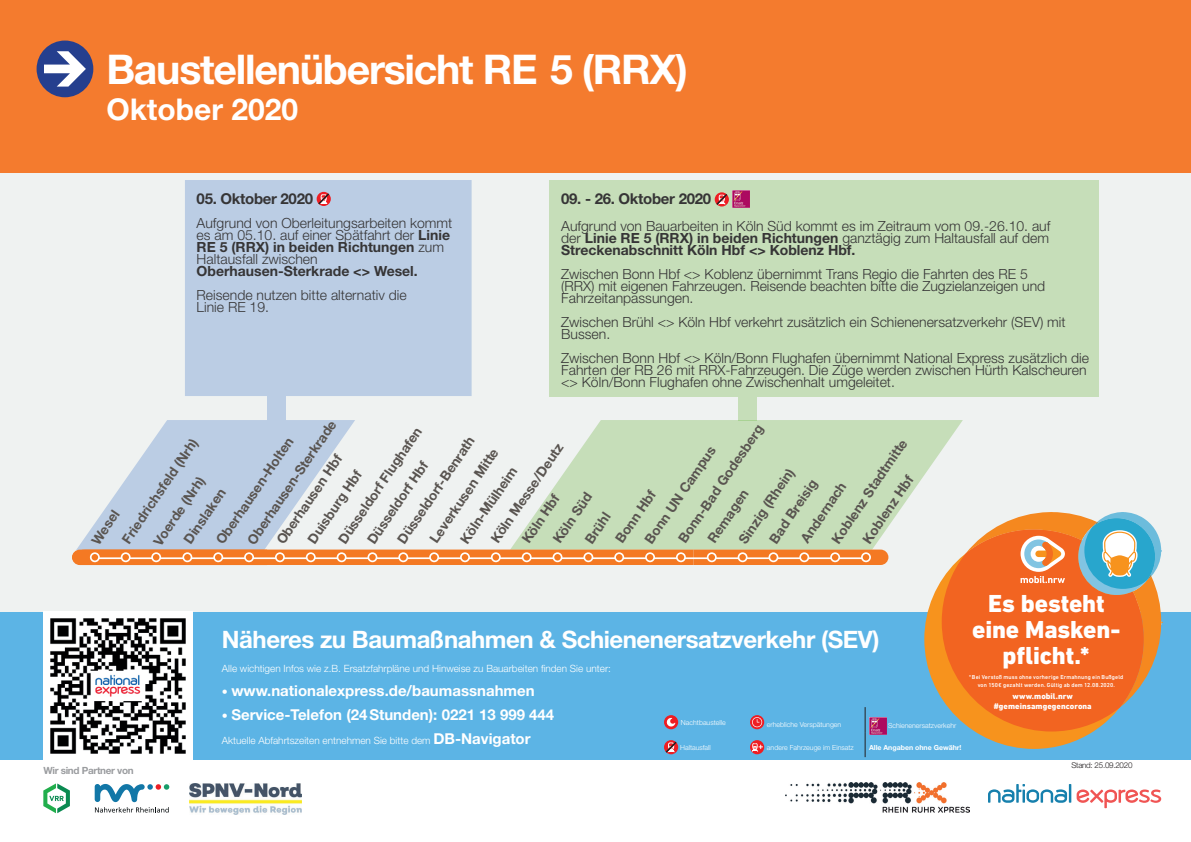
<style>
.page{position:relative;width:1191px;height:842px;background:#fff}
.page>*{position:absolute;margin:0;border:0;box-sizing:border-box;transform-origin:0 0}
.t1{font:700 41px "Helvetica Neue LT Std";letter-spacing:-.03em;color:#fff}
.t2{font:700 30px "Helvetica Neue LT Std";color:#fff}
.t3{font:800 25.1px/25.9px "DIN Next LT Pro";letter-spacing:-.005em;color:#fff;text-align:center}
.t4{font:700 24px "Helvetica Neue LT Std";letter-spacing:-.02em;color:#fff}
.t5{font:700 15px "Helvetica Neue LT Std";color:#fff}
.t6{font:700 15px "Helvetica Neue LT Std";letter-spacing:-.02em;color:#363536}
.t7{font:300 14px/12px "Helvetica Neue LT Std";color:#363536}
.t8{font:700 14px "Helvetica Neue LT Std";color:#363536}
.t9{font:700 13.5px/24.1px "Helvetica Neue LT Std";color:#595450}
.t10{font:300 10px "Helvetica Neue LT Std";color:#fff}
.t11{font:700 9.9px "Helvetica Neue LT Std";letter-spacing:-.03em;color:#9a9c9f}
.t12{font:800 8.4px/10px "DIN Next LT Pro";letter-spacing:.005em;color:#fff;text-align:center}
.t13{font:300 8px "Helvetica Neue LT Std";letter-spacing:-.03em;color:#231f20}
.t14{font:300 7px "Helvetica Neue LT Std";color:#fff}
.t15{font:700 7px "Helvetica Neue LT Std";color:#fff}
.t16{font:500 5.8px/7.5px "DIN Next LT Pro";letter-spacing:.02em;color:#fff;text-align:center}
.s1{font-weight:700}
.s2{font-size:12px}
.s3{font-weight:700;font-size:15px}
</style>
<div class="page">
<div style="left:0;top:0;width:1191px;height:759px;background:#eff2f1"></div>
<svg style="left:888px;top:420px;width:75px;height:107px"></svg>
<div style="left:0;top:612px;width:1191px;height:147px;background:#5cb4e5"></div>
<svg style="left:43px;top:783px;width:27px;height:30px"></svg>
<svg style="left:988px;top:784px;width:173px;height:24px"></svg>
<svg style="left:95px;top:784px;width:74px;height:28px"></svg>
<img style="left:785px;top:783px;width:184px;height:29px">
<div style="left:0;top:0;width:1191px;height:173px;background:#f47b2e"></div>
<svg style="left:37px;top:40px;width:57px;height:57px"></svg>
<svg style="left:72px;top:420px;width:816px;height:145px"></svg>
<img style="left:189px;top:783px;width:112px;height:31px">
<img style="left:43px;top:612px;width:149px;height:147px">
<div style="left:185px;top:180px;width:286px;height:216px;background:#bbcde4"></div>
<svg style="left:317px;top:192px;width:14px;height:13px"></svg>
<div style="left:267px;top:396px;width:18px;height:24px;background:#bbcde4"></div>
<svg style="left:865px;top:707px;width:1px;height:50px"></svg>
<div style="left:664px;top:715px;width:14px;height:14px;background:#ee1d23;border-radius:50%"></div>
<svg style="left:666px;top:718px;width:9px;height:9px"></svg>
<svg style="left:750px;top:715px;width:14px;height:14px"></svg>
<svg style="left:752px;top:717px;width:10px;height:10px"></svg>
<img style="left:869px;top:717px;width:17px;height:17px">
<svg style="left:664px;top:740px;width:14px;height:14px"></svg>
<div style="left:750px;top:740px;width:14px;height:14px;background:#ee1d23;border-radius:50%"></div>
<svg style="left:752px;top:743px;width:10px;height:9px"></svg>
<div style="left:549px;top:180px;width:549px;height:216px;background:#c6deb9"></div>
<svg style="left:714px;top:192px;width:14px;height:14px"></svg>
<img style="left:732px;top:191px;width:17px;height:17px">
<div style="left:738px;top:396px;width:18px;height:24px;background:#c6deb9"></div>
<svg style="left:924px;top:581px;width:170px;height:168px"></svg>
<svg style="left:941px;top:554px;width:180px;height:177px;background:#e47f3a"></svg>
<svg style="left:965px;top:512px;width:198px;height:195px;background:#dc7f4b"></svg>
<h1 class="t1" style="left:106px;top:44px;width:583px">Baustellenübersicht RE 5 (RRX)</h1>
<h2 class="t2" style="left:106px;top:91px;width:193px">Oktober 2020</h2>
<p class="t6" style="left:197px;top:189px;width:118px">05. Oktober 2020</p>
<p class="t7" style="left:197px;top:217px;width:257px">Aufgrund von Oberleitungsarbeiten kommt es am 05.10. auf einer Spätfahrt der <span class="s1">Linie RE 5 (RRX) in beiden Richtungen</span> zum Haltausfall zwischen</p>
<p class="t8" style="left:197px;top:262px;width:223px">Oberhausen-Sterkrade &lt;&gt; Wesel.</p>
<p class="t7" style="left:197px;top:289px;width:212px">Reisende nutzen bitte alternativ die<br>Linie RE 19.</p>
<p class="t6" style="left:561px;top:189px;width:151px">09. - 26. Oktober 2020</p>
<p class="t7" style="left:561px;top:219px;width:491px;text-align:justify">Aufgrund von Bauarbeiten in Köln Süd kommt es im Zeitraum vom 09.-26.10. auf der <span class="s1">Linie RE 5 (RRX) in beiden Richtungen</span> ganztägig zum Haltausfall auf dem <span class="s1">Streckenabschnitt Köln Hbf &lt;&gt; Koblenz Hbf.</span></p>
<p class="t7" style="left:561px;top:267px;width:485px">Zwischen Bonn Hbf &lt;&gt; Koblenz übernimmt Trans Regio die Fahrten des RE 5 (RRX) mit eigenen Fahrzeugen. Reisende beachten bitte die Zugzielanzeigen und<br>Fahrzeitanpassungen.</p>
<p class="t7" style="left:561px;top:315px;width:506px">Zwischen Brühl &lt;&gt; Köln Hbf verkehrt zusätzlich ein Schienenersatzverkehr (SEV) mit<br>Bussen.</p>
<p class="t7" style="left:561px;top:351px;width:529px">Zwischen Bonn Hbf &lt;&gt; Köln/Bonn Flughafen übernimmt National Express zusätzlich die<br>Fahrten der RB 26 mit RRX-Fahrzeugen. Die Züge werden zwischen Hürth Kalscheuren &lt;&gt; Köln/Bonn Flughafen ohne Zwischenhalt umgeleitet.</p>
<p class="t9" style="left:250px;top:522px;width:132px;text-indent:-16px;rotate:-56deg">Oberhausen-Sterkrade<br>Oberhausen Hbf</p>
<p class="t9" style="left:680px;top:521px;width:125px;text-indent:-16px;rotate:-56deg">Bonn-Bad Godesberg<br>Remagen</p>
<p class="t9" style="left:331px;top:535px;width:139px;rotate:-56deg">Düsseldorf Flughafen</p>
<p class="t9" style="left:390px;top:535px;width:128px;rotate:-56deg">Düsseldorf-Benrath</p>
<p class="t9" style="left:123px;top:521px;width:109px;line-height:27.1px;text-indent:-16px;rotate:-56deg">Friedrichsfeld (Nrh)<br>Voerde (Nrh)</p>
<p class="t9" style="left:209px;top:536px;width:128px;rotate:-56deg">Oberhausen-Holten</p>
<p class="t9" style="left:825px;top:535px;width:125px;rotate:-56deg">Koblenz Stadtmitte</p>
<p class="t9" style="left:484px;top:535px;width:119px;rotate:-56deg">Köln Messe/Deutz</p>
<p class="t9" style="left:617px;top:521px;width:116px;line-height:24.7px;text-indent:-16px;rotate:-56deg">Bonn Hbf<br>Bonn UN Campus</p>
<p class="t9" style="left:423px;top:535px;width:112px;rotate:-56deg">Leverkusen Mitte</p>
<p class="t9" style="left:360px;top:535px;width:98px;rotate:-56deg">Düsseldorf Hbf</p>
<p class="t9" style="left:732px;top:535px;width:89px;rotate:-56deg">Sinzig (Rhein)</p>
<p class="t9" style="left:301px;top:535px;width:87px;rotate:-56deg">Duisburg Hbf</p>
<p class="t9" style="left:453px;top:535px;width:91px;rotate:-56deg">Köln-Mülheim</p>
<p class="t9" style="left:856px;top:535px;width:80px;rotate:-56deg">Koblenz Hbf</p>
<p class="t9" style="left:762px;top:535px;width:76px;rotate:-56deg">Bad Breisig</p>
<p class="t9" style="left:546px;top:535px;width:59px;rotate:-56deg">Köln Süd</p>
<p class="t9" style="left:793px;top:534px;width:72px;rotate:-56deg">Andernach</p>
<p class="t9" style="left:177px;top:535px;width:65px;rotate:-56deg">Dinslaken</p>
<p class="t9" style="left:515px;top:535px;width:57px;rotate:-56deg">Köln Hbf</p>
<p class="t9" style="left:85px;top:536px;width:40px;rotate:-56deg">Wesel</p>
<p class="t9" style="left:578px;top:535px;width:36px;rotate:-56deg">Brühl</p>
<p class="t11" style="left:43px;top:765px;width:92px">Wir sind Partner von</p>
<h3 class="t4" style="left:222px;top:625px;width:659px">Näheres zu Baumaßnahmen &amp; Schienenersatzverkehr (SEV)</h3>
<p class="t10" style="left:222px;top:662px;width:390px">Alle wichtigen Infos wie z.B. Ersatzfahrpläne und Hinweise zu Bauarbeiten finden Sie unter:</p>
<p class="t5" style="left:222px;top:681px;width:314px"><span class="s2">•</span> www.nationalexpress.de/baumassnahmen</p>
<p class="t5" style="left:222px;top:705px;width:334px"><span class="s2">•</span> Service-Telefon (24 Stunden): 0221 13 999 444</p>
<p class="t10" style="left:222px;top:734px;width:310px">Aktuelle Abfahrtszeiten entnehmen Sie bitte dem <span class="s3">DB-Navigator</span></p>
<p class="t14" style="left:681px;top:718px;width:46px">Nachtbaustelle</p>
<p class="t14" style="left:767px;top:720px;width:76px">erhebliche Verspätungen</p>
<p class="t14" style="left:888px;top:721px;width:70px">Schienenersatzverkehr</p>
<p class="t14" style="left:680px;top:743px;width:32px">Haltausfall</p>
<p class="t14" style="left:767px;top:743px;width:88px">andere Fahrzeuge im Einsatz</p>
<p class="t15" style="left:869px;top:743px;width:94px">Alle Angaben ohne Gewähr!</p>
<h3 class="t3" style="left:972px;top:590px;width:150px">Es besteht eine Masken - pflicht.*</h3>
<p class="t16" style="left:969px;top:673px;width:156px">* Bei Verstoß muss ohne vorherige Ermahnung ein Bußgeld von 150 € gezahlt werden. Gültig ab dem 12.08.2020.</p>
<p class="t12" style="left:993px;top:691px;width:99px">www.mobil.nrw #gemeinsamgegencorona</p>
<p class="t13" style="left:1071px;top:760px;width:63px">Stand: 25.09.2020</p>
</div>
